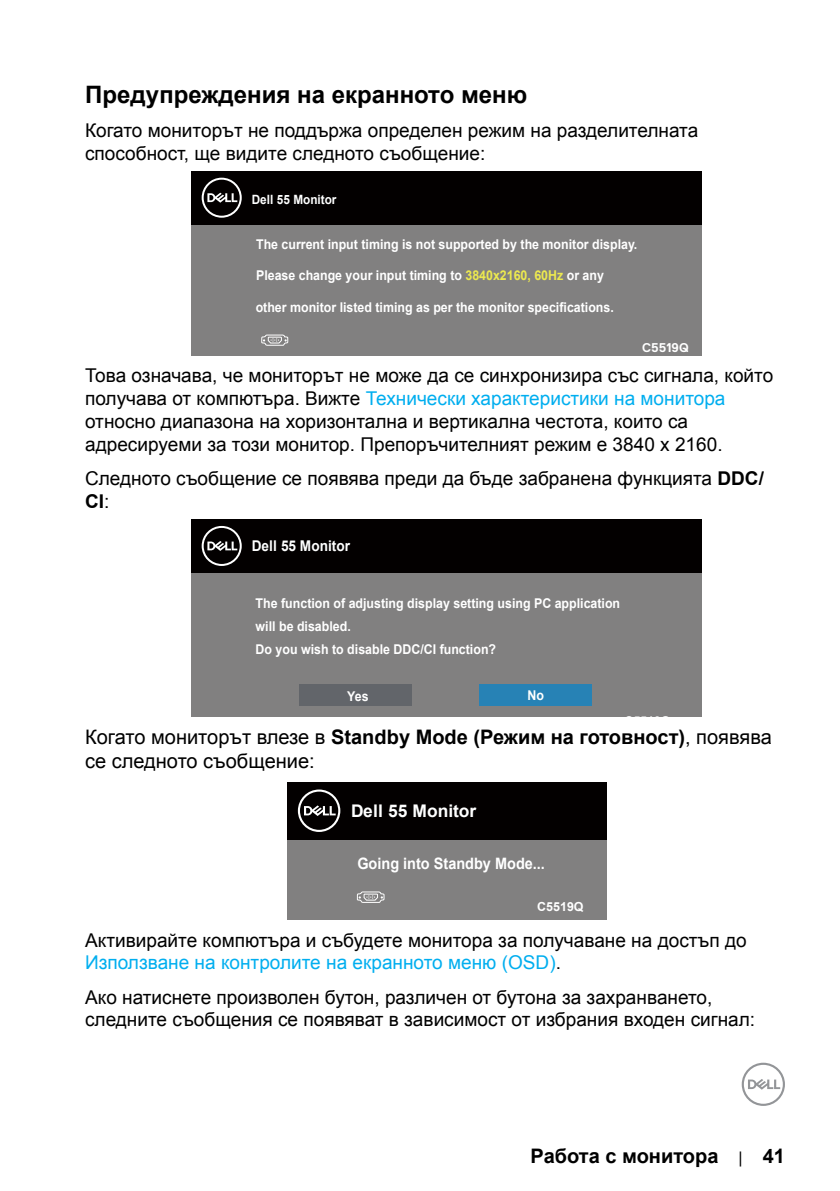
<style>
.page{position:relative;width:840px;height:1191px;background:#fff}
.page>*{position:absolute;margin:0;border:0;box-sizing:border-box;transform-origin:0 0}
.Head2{font:700 24px "Arial";color:#000}
.Paragraph{font:20px/24px "Arial";color:#000}
.t1{font:700 20px "Arial";color:#000}
.Paragraph-2{font:19px/22.8px "Arial";color:#000}
.t2{font:700 17.4px "Arial";color:#fff}
.t3{font:700 15.8px "Arial";color:#fff;scale:.92 1}
.t4{font:700 14.8px "Arial";color:#fff;scale:.92 1}
.t5{font:700 13.4px/22.8px "Arial";color:#fff;scale:.92 1}
.t6{font:700 12.8px "Arial";color:#fff;scale:.92 1}
.t7{font:700 12.6px "Dell Replica";color:#fff}
.t8{font:700 12.4px "Arial";color:#fff}
.s1{color:#ece94f}
.s2{color:#00aeef}
.s3{font-weight:700}
.s4{font-weight:400;font-size:16px}
</style>
<div class="page">
<svg style="left:741px;top:1062px;width:43px;height:44px"></svg>
<div style="left:191px;top:198px;width:510px;height:158px;background:#818080"></div>
<div style="left:191px;top:171px;width:510px;height:54px;background:#030000"></div>
<svg style="left:201px;top:178px;width:40px;height:40px"></svg>
<svg style="left:261px;top:334px;width:27px;height:12px"></svg>
<div style="left:191px;top:546px;width:510px;height:170px;background:#818080"></div>
<div style="left:191px;top:519px;width:510px;height:54px;background:#030000"></div>
<svg style="left:201px;top:526px;width:40px;height:40px"></svg>
<div style="left:299px;top:685px;width:112px;height:21px;background:#62656a"></div>
<div style="left:479px;top:685px;width:112px;height:21px;background:#2782b5"></div>
<div style="left:286px;top:810px;width:320px;height:109px;background:#818080"></div>
<div style="left:287px;top:782px;width:319px;height:57px;background:#030000"></div>
<svg style="left:298px;top:789px;width:42px;height:43px"></svg>
<svg style="left:356px;top:891px;width:29px;height:12px"></svg>
<p class="Head2" style="left:85px;top:78px;width:443px">Предупреждения на екранното меню</p>
<p class="Paragraph-2" style="left:85px;top:119px;width:614px">Когато мониторът не поддържа определен режим на разделителната способност, ще видите следното съобщение:</p>
<p class="t6" style="left:252px;top:191px;width:93px">Dell 55 Monitor</p>
<p class="t5" style="left:256px;top:234px;width:416px">The current input timing is not supported by the monitor display.</p>
<p class="t5" style="left:256px;top:264px;width:379px">Please change your input timing to <span class="s1">3840x2160, 60Hz</span> or any</p>
<p class="t5" style="left:255px;top:296px;width:390px">other monitor listed timing as per the monitor specifications.</p>
<p class="t7" style="left:642px;top:341px;width:48px">C5519Q</p>
<p class="Paragraph-2" style="left:85px;top:364px;width:689px">Това означава, че мониторът не може да се синхронизира със сигнала, който получава от компютъра. Вижте <span class="s2">Технически характеристики на монитора </span>относно диапазона на хоризонтална и вертикална честота, които са адресируеми за този монитор. Препоръчителният режим е 3840 x 2160.</p>
<p class="Paragraph-2" style="left:85px;top:467px;width:680px">Следното съобщение се появява преди да бъде забранена функцията <span class="s3">DDC/<br>CI</span>:</p>
<p class="t4" style="left:252px;top:535px;width:108px">Dell 55 Monitor</p>
<p class="t5" style="left:255px;top:592px;width:397px">The function of adjusting display setting using PC application will be disabled.<br>Do you wish to disable DDC/CI function?</p>
<p class="t5" style="left:347px;top:685px;width:25px">Yes</p>
<p class="t5" style="left:527px;top:684px;width:19px">No</p>
<p class="t5" style="left:624px;top:710px;width:52px">C5519Q</p>
<p class="Paragraph" style="left:85px;top:725px;width:688px">Когато мониторът влезе в <span class="s3">Standby Mode (Режим на готовност)</span>, появява се следното съобщение:</p>
<p class="t2" style="left:351px;top:798px;width:127px">Dell 55 Monitor</p>
<p class="t3" style="left:357px;top:852px;width:205px">Going into Standby Mode...</p>
<p class="t8" style="left:537px;top:898px;width:48px">C5519Q</p>
<p class="Paragraph-2" style="left:85px;top:928px;width:662px">Активирайте компютъра и събудете монитора за получаване на достъп до<br><span class="s2">Използване на контролите на екранното меню (OSD)</span>.</p>
<p class="Paragraph-2" style="left:85px;top:985px;width:671px">Ако натиснете произволен бутон, различен от бутона за захранването, следните съобщения се появяват в зависимост от избрания входен сигнал:</p>
<p class="t1" style="left:530px;top:1142px;width:256px">Работа с монитора <span class="s4">|</span> 41</p>
</div>
